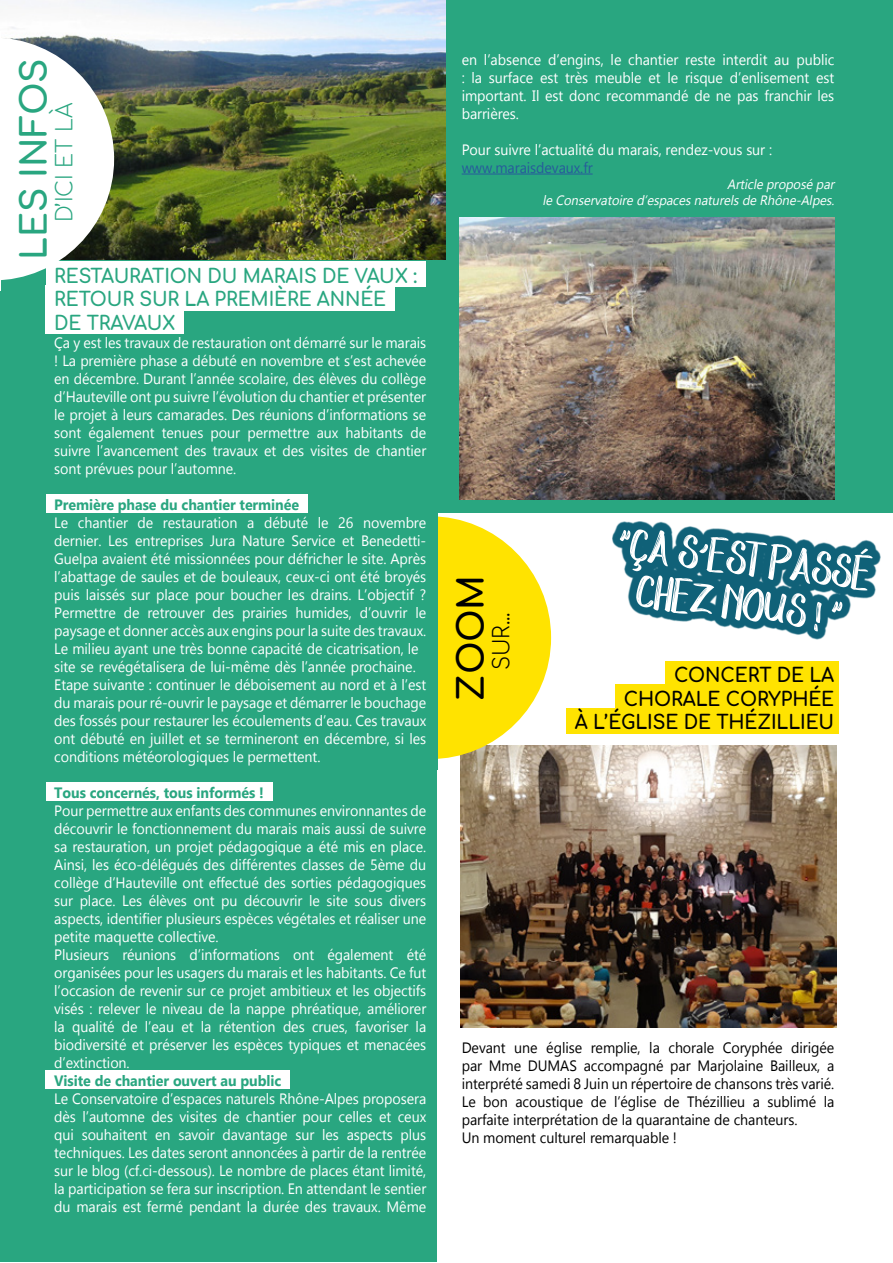
<style>
.page{position:relative;width:893px;height:1263px;background:#fff}
.page>*{position:absolute;margin:0;border:0;box-sizing:border-box;transform-origin:0 0}
.t1{font:45px/45px "Love Story Rough";color:#fff;text-align:center}
.t2{font:700 35.4px "Comfortaa";color:#29a680}
.t3{font:700 35.4px "Comfortaa";color:#000}
.t4{font:300 21.9px "Comfortaa";color:#29a680}
.t5{font:300 21.9px "Comfortaa";color:#000}
.t6{font:700 19.5px/23.4px "Comfortaa";letter-spacing:-.005em;color:#29a680;scale:.95 1}
.t7{font:700 19.5px/23.4px "Comfortaa";letter-spacing:-.005em;color:#000;text-align:right;scale:.95 1}
.t8{font:15px/18px "Gadugi";letter-spacing:-.005em;color:#fff;text-align:justify;scale:.95 1}
.t9{font:15px/18px "Gadugi";letter-spacing:-.005em;color:#000;scale:.95 1}
.t10{font:700 15px "Gadugi";letter-spacing:-.005em;color:#29a680;scale:.95 1}
.t11{font:15px "Gadugi";letter-spacing:-.005em;color:#275b9b;scale:.95 1}
.t12{font:italic 13.5px/16.2px "Gadugi";color:#fff;text-align:right;scale:.95 1}
</style>
<div class="page">
<div style="left:0;top:0;width:893px;height:1262px;background:#29a680"></div>
<img style="left:0;top:0;width:446px;height:259px">
<svg style="left:1px;top:38px;width:113px;height:242px;background:#dadedc"></svg>
<hr style="left:0;top:32px;width:1px;height:259px;background:#fff">
<img style="left:459px;top:218px;width:376px;height:282px">
<div style="left:438px;top:513px;width:455px;height:750px;background:#fff"></div>
<div style="left:46px;top:261px;width:380px;height:26px;background:#fff"></div>
<div style="left:46px;top:285px;width:349px;height:26px;background:#fff"></div>
<div style="left:46px;top:308px;width:138px;height:26px;background:#fff"></div>
<div style="left:46px;top:494px;width:262px;height:19px;background:#fff"></div>
<div style="left:46px;top:782px;width:227px;height:19px;background:#fff"></div>
<div style="left:46px;top:1070px;width:244px;height:19px;background:#fff"></div>
<hr style="left:462px;top:174px;width:131px;height:1px;background:#275b9b">
<div style="left:665px;top:661px;width:173px;height:26px;background:#ffe300"></div>
<div style="left:615px;top:684px;width:223px;height:26px;background:#ffe300"></div>
<div style="left:566px;top:707px;width:272px;height:26px;background:#ffe300"></div>
<svg style="left:612px;top:521px;width:269px;height:119px;fill:#106178"></svg>
<img style="left:460px;top:745px;width:376px;height:282px">
<svg style="left:438px;top:516px;width:113px;height:243px"></svg>
<h2 class="t2" style="left:1px;top:260px;width:203px;rotate:-90deg">LES INFOS</h2>
<h3 class="t4" style="left:45px;top:222px;width:121px;rotate:-90deg">D’ICI ET LÀ</h3>
<h3 class="t6" style="left:54px;top:261px;width:383px">RESTAURATION DU MARAIS DE VAUX :<br>RETOUR SUR LA PREMIÈRE ANNÉE<br>DE TRAVAUX</h3>
<p class="t8" style="left:54px;top:333px;width:393px">Ça y est les travaux de restauration ont démarré sur le marais ! La première phase a débuté en novembre et s’est achevée en décembre. Durant l’année scolaire, des élèves du collège d’Hauteville ont pu suivre l’évolution du chantier et présenter le projet à leurs camarades. Des réunions d’informations se sont également tenues pour permettre aux habitants de suivre l’avancement des travaux et des visites de chantier sont prévues pour l’automne.</p>
<p class="t10" style="left:54px;top:495px;width:259px">Première phase du chantier terminée</p>
<p class="t8" style="left:54px;top:513px;width:393px;text-align:left">Le chantier de restauration a débuté le 26 novembre dernier. Les entreprises Jura Nature Service et Benedetti-Guelpa avaient été missionnées pour défricher le site. Après l’abattage de saules et de bouleaux, ceux-ci ont été broyés puis laissés sur place pour boucher les drains. L’objectif ?<br>Permettre de retrouver des prairies humides, d’ouvrir le paysage et donner accès aux engins pour la suite des travaux.<br>Le milieu ayant une très bonne capacité de cicatrisation, le site se revégétalisera de lui-même dès l’année prochaine.<br>Etape suivante : continuer le déboisement au nord et à l’est du marais pour ré-ouvrir le paysage et démarrer le bouchage des fossés pour restaurer les écoulements d’eau. Ces travaux ont débuté en juillet et se termineront en décembre, si les conditions météorologiques le permettent.</p>
<p class="t10" style="left:54px;top:783px;width:222px">Tous concernés, tous informés !</p>
<p class="t8" style="left:54px;top:801px;width:393px;text-align:left">Pour permettre aux enfants des communes environnantes de découvrir le fonctionnement du marais mais aussi de suivre sa restauration, un projet pédagogique a été mis en place.<br>Ainsi, les éco-délégués des différentes classes de 5ème du collège d’Hauteville ont effectué des sorties pédagogiques sur place. Les élèves ont pu découvrir le site sous divers aspects, identifier plusieurs espèces végétales et réaliser une petite maquette collective.<br>Plusieurs réunions d’informations ont également été organisées pour les usagers du marais et les habitants. Ce fut l’occasion de revenir sur ce projet ambitieux et les objectifs visés : relever le niveau de la nappe phréatique, améliorer la qualité de l’eau et la rétention des crues, favoriser la biodiversité et préserver les espèces typiques et menacées d’extinction.</p>
<p class="t10" style="left:54px;top:1071px;width:241px">Visite de chantier ouvert au public</p>
<p class="t8" style="left:54px;top:1089px;width:393px">Le Conservatoire d’espaces naturels Rhône-Alpes proposera dès l’automne des visites de chantier pour celles et ceux qui souhaitent en savoir davantage sur les aspects plus techniques. Les dates seront annoncées à partir de la rentrée sur le blog (cf.ci-dessous). Le nombre de places étant limité, la participation se fera sur inscription. En attendant le sentier du marais est fermé pendant la durée des travaux. Même</p>
<p class="t8" style="left:462px;top:50px;width:394px">en l’absence d’engins, le chantier reste interdit au public : la surface est très meuble et le risque d’enlisement est important. Il est donc recommandé de ne pas franchir les barrières.</p>
<p class="t8" style="left:462px;top:140px;width:328px">Pour suivre l’actualité du marais, rendez-vous sur :</p>
<p class="t11" style="left:462px;top:158px;width:139px">www.maraisdevaux.fr</p>
<p class="t12" style="left:542px;top:176px;width:312px">Article proposé par<br>le Conservatoire d’espacesnaturelsde Rhône-Alpes.</p>
<h2 class="t3" style="left:438px;top:700px;width:127px;rotate:-90deg">ZOOM</h2>
<h3 class="t5" style="left:482px;top:670px;width:60px;rotate:-90deg">SUR...</h3>
<h1 class="t1" style="left:622px;top:523px;width:255px;rotate:7deg">"ÇA S’EST PASSÉ<br>CHEZ NOUS ! "</h1>
<h3 class="t7" style="left:575px;top:661px;width:275px">CONCERT DE LA<br>CHORALE CORYPHÉE<br>À L’ÉGLISE DE THÉZILLIEU</h3>
<p class="t9" style="left:462px;top:1039px;width:394px">Devant une église remplie, la chorale Coryphée dirigée par Mme DUMAS accompagné par Marjolaine Bailleux, a interprété samedi 8 Juin un répertoire de chansons très varié.<br>Le bon acoustique de l’église de Thézillieu a sublimé la parfaite interprétation de la quarantaine de chanteurs.<br>Un moment culturel remarquable !</p>
</div>
